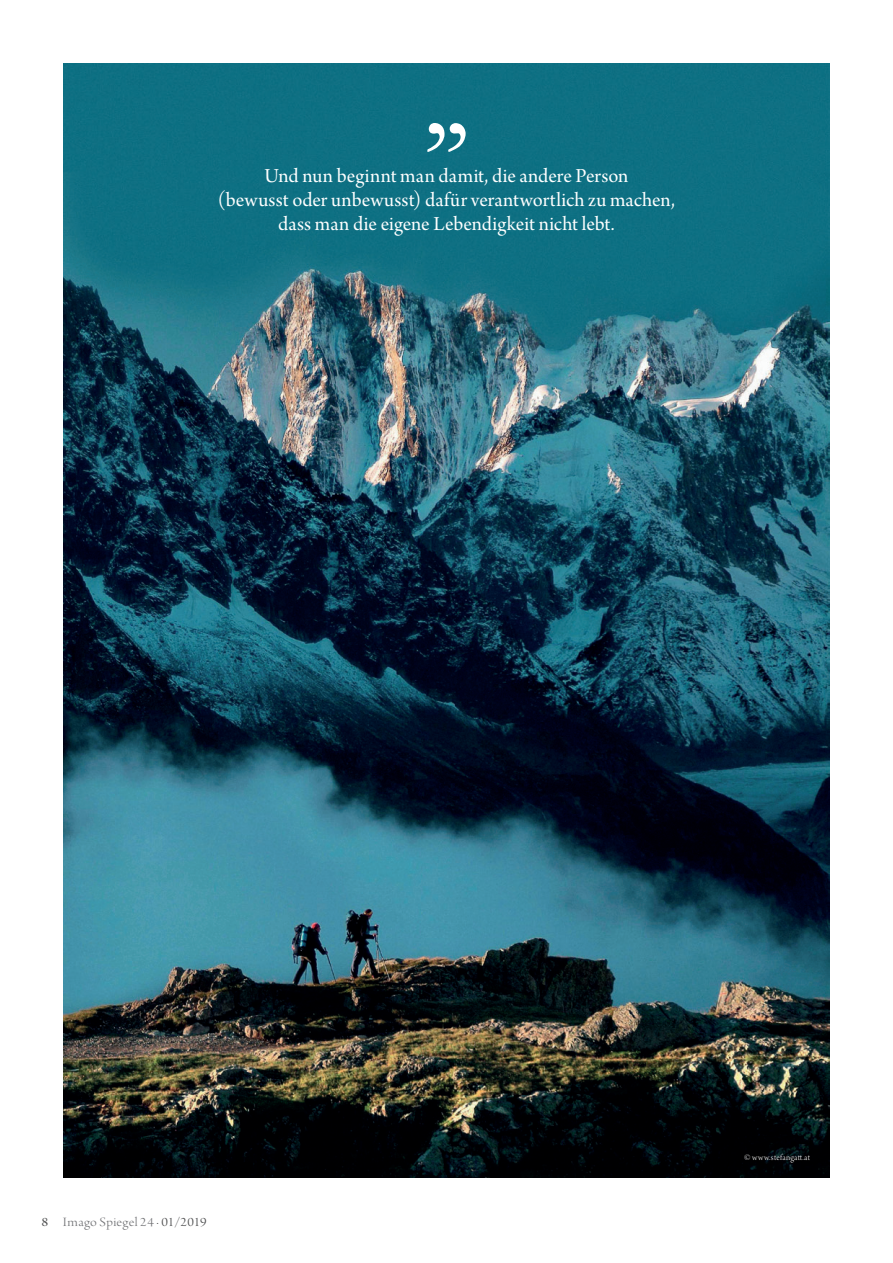
<style>
.page{position:relative;width:893px;height:1263px;background:#fff}
.page>*{position:absolute;margin:0;border:0;box-sizing:border-box;transform-origin:0 0}
.t1{font:21px/24px "Arno Pro Subhead";letter-spacing:.005em;color:#fff;text-align:center}
.t2{font:13.5px "Arno Pro Light Display";letter-spacing:.015em;color:#717275;scale:1.1 1}
.t3{font:9px "Arno Pro Light Display";letter-spacing:.025em;color:#fff}
.s1{font-family:"Arno Pro Subhead";color:#4b4c4d}
.s2{color:#4b4c4d}
</style>
<div class="page">
<img style="left:64px;top:64px;width:765px;height:1114px">
<svg style="left:427px;top:123px;width:39px;height:29px"></svg>
<p class="t1" style="left:218px;top:165px;width:458px">Und nun beginnt man damit, die andere Person<br>(bewusst oder unbewusst) dafür verantwortlich zu machen, dass man die eigene Lebendigkeit nicht lebt.</p>
<p class="t2" style="left:41px;top:1214px;width:152px"><span class="s1">8</span> Imago Spiegel 24 <span class="s2">· 01/2019</span></p>
<p class="t3" style="left:744px;top:1152px;width:67px">© www.stefangatt.at</p>
</div>
